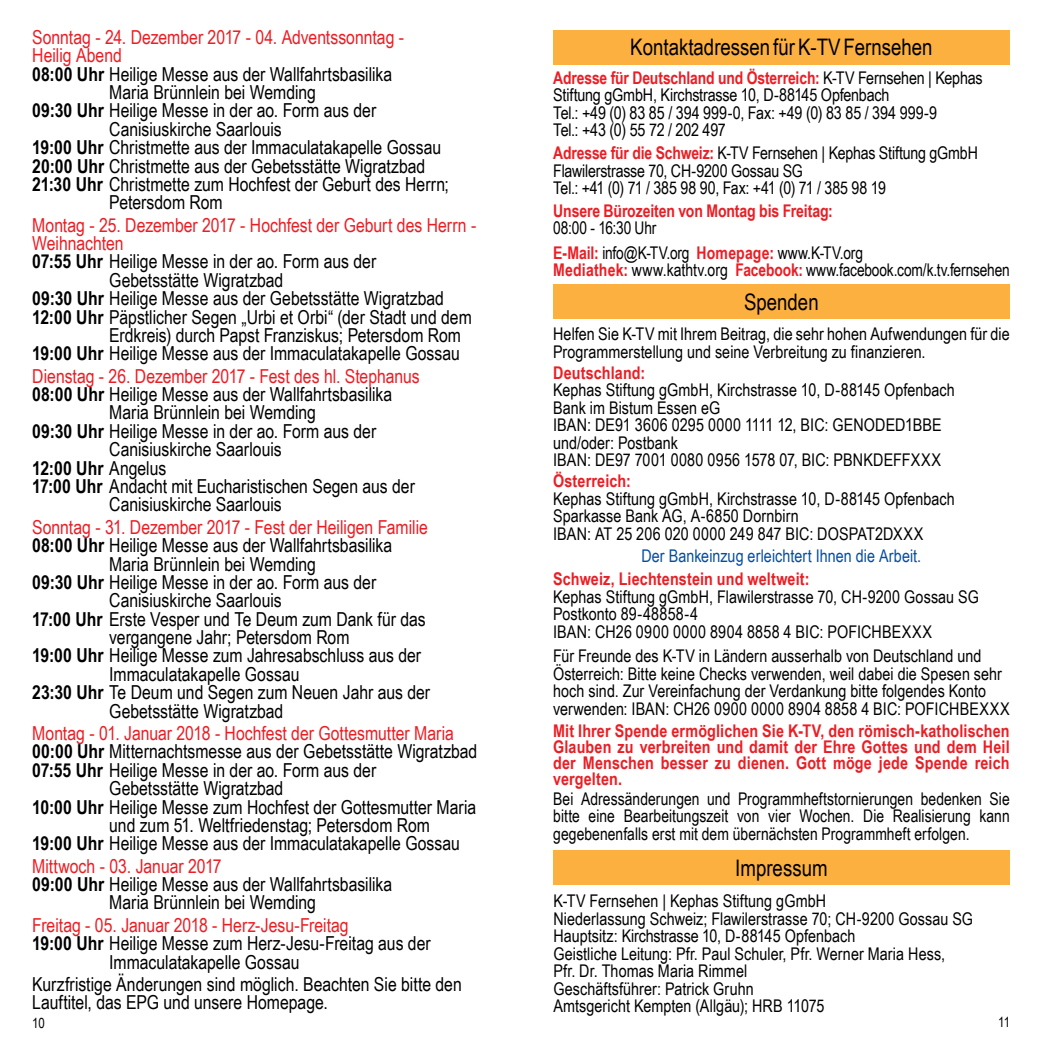
<style>
.page{position:relative;width:1042px;height:1042px;background:#fff}
.page>*{position:absolute;margin:0;border:0;box-sizing:border-box;transform-origin:0 0}
.t1{font:22.75px "Arial Narrow";color:#000}
.t2{font:19.25px/18.4px "Arial Narrow";color:#000}
.t3{font:19.25px "Arial Narrow";color:#ed1d24}
.t4{font:700 19.25px "Arial Narrow";color:#000}
.t5{font:17.5px/17.5px "Arial Narrow";color:#000}
.t6{font:700 17.5px/15.8px "Arial Narrow";letter-spacing:.005em;color:#ed1d24;text-align:justify}
.t7{font:17.5px/24.5px "Arial Narrow";color:#000;scale:.96 1}
.t8{font:17.5px "Arial Narrow";color:#034ea2}
.t9{font:14px "Arial Narrow";color:#000}
.s1{font-weight:700}
.s2{font-weight:400}
.s3{font-weight:700;color:#ed1d24}
</style>
<div class="page">
<div style="left:553px;top:850px;width:456px;height:35px;background:#fbb040"></div>
<div style="left:553px;top:284px;width:456px;height:35px;background:#fbb040"></div>
<div style="left:553px;top:30px;width:456px;height:34px;background:#fbb040"></div>
<p class="t3" style="left:32px;top:23px;width:373px">Sonntag - 24. Dezember 2017 - 04. Adventssonntag -</p>
<p class="t3" style="left:32px;top:41px;width:91px">Heilig Abend</p>
<p class="t2" style="left:32px;top:64px;width:361px"><span class="s1">08:00 Uhr</span> Heilige Messe aus der Wallfahrtsbasilika</p>
<p class="t2" style="left:109px;top:82px;width:208px">Maria Brünnlein bei Wemding</p>
<p class="t2" style="left:32px;top:101px;width:345px"><span class="s1">09:30 Uhr</span> Heilige Messe in der ao. Form aus der</p>
<p class="t2" style="left:109px;top:119px;width:174px">Canisiuskirche Saarlouis</p>
<p class="t2" style="left:32px;top:137px;width:410px"><span class="s1">19:00 Uhr</span> Christmette aus der Immaculatakapelle Gossau</p>
<p class="t2" style="left:32px;top:156px;width:394px"><span class="s1">20:00 Uhr</span> Christmette aus der Gebetsstätte Wigratzbad</p>
<p class="t2" style="left:32px;top:174px;width:418px"><span class="s1">21:30 Uhr</span> Christmette zum Hochfest der Geburt des Herrn;</p>
<p class="t2" style="left:109px;top:193px;width:115px">Petersdom Rom</p>
<p class="t3" style="left:32px;top:211px;width:445px">Montag - 25. Dezember 2017 - Hochfest der Geburt des Herrn -</p>
<p class="t3" style="left:32px;top:229px;width:93px">Weihnachten</p>
<p class="t2" style="left:32px;top:252px;width:345px"><span class="s1">07:55 Uhr</span> Heilige Messe in der ao. Form aus der</p>
<p class="t2" style="left:109px;top:270px;width:176px">Gebetsstätte Wigratzbad</p>
<p class="t2" style="left:32px;top:288px;width:413px"><span class="s1">09:30 Uhr</span> Heilige Messe aus der Gebetsstätte Wigratzbad</p>
<p class="t2" style="left:32px;top:307px;width:441px"><span class="s1">12:00 Uhr</span> Päpstlicher Segen „Urbi et Orbi“ (der Stadt und dem</p>
<p class="t2" style="left:109px;top:325px;width:353px">Erdkreis) durch Papst Franziskus; Petersdom Rom</p>
<p class="t2" style="left:32px;top:344px;width:429px"><span class="s1">19:00 Uhr</span> Heilige Messe aus der Immaculatakapelle Gossau</p>
<p class="t3" style="left:32px;top:362px;width:389px">Dienstag - 26. Dezember 2017 - Fest des hl. Stephanus</p>
<p class="t2" style="left:32px;top:384px;width:361px"><span class="s1">08:00 Uhr</span> Heilige Messe aus der Wallfahrtsbasilika</p>
<p class="t2" style="left:109px;top:403px;width:208px">Maria Brünnlein bei Wemding</p>
<p class="t2" style="left:32px;top:421px;width:345px"><span class="s1">09:30 Uhr</span> Heilige Messe in der ao. Form aus der</p>
<p class="t2" style="left:109px;top:439px;width:174px">Canisiuskirche Saarlouis</p>
<p class="t4" style="left:32px;top:453px;width:136px">12:00 Uhr <span class="s2">Angelus</span></p>
<p class="t2" style="left:32px;top:476px;width:384px"><span class="s1">17:00 Uhr</span> Andacht mit Eucharistischen Segen aus der</p>
<p class="t2" style="left:109px;top:495px;width:174px">Canisiuskirche Saarlouis</p>
<p class="t3" style="left:32px;top:513px;width:397px">Sonntag - 31. Dezember 2017 - Fest der Heiligen Familie</p>
<p class="t2" style="left:32px;top:535px;width:361px"><span class="s1">08:00 Uhr</span> Heilige Messe aus der Wallfahrtsbasilika</p>
<p class="t2" style="left:109px;top:554px;width:208px">Maria Brünnlein bei Wemding</p>
<p class="t2" style="left:32px;top:572px;width:345px"><span class="s1">09:30 Uhr</span> Heilige Messe in der ao. Form aus der</p>
<p class="t2" style="left:109px;top:591px;width:174px">Canisiuskirche Saarlouis</p>
<p class="t2" style="left:32px;top:609px;width:395px"><span class="s1">17:00 Uhr</span> Erste Vesper und Te Deum zum Dank für das</p>
<p class="t2" style="left:109px;top:627px;width:242px">vergangene Jahr; Petersdom Rom</p>
<p class="t2" style="left:32px;top:646px;width:390px"><span class="s1">19:00 Uhr</span> Heilige Messe zum Jahresabschluss aus der</p>
<p class="t2" style="left:109px;top:664px;width:192px">Immaculatakapelle Gossau</p>
<p class="t2" style="left:32px;top:682px;width:399px"><span class="s1">23:30 Uhr</span> Te Deum und Segen zum Neuen Jahr aus der</p>
<p class="t2" style="left:109px;top:701px;width:176px">Gebetsstätte Wigratzbad</p>
<p class="t3" style="left:32px;top:719px;width:423px">Montag - 01. Januar 2018 - Hochfest der Gottesmutter Maria</p>
<p class="t2" style="left:32px;top:742px;width:447px"><span class="s1">00:00 Uhr</span> Mitternachtsmesse aus der Gebetsstätte Wigratzbad</p>
<p class="t2" style="left:32px;top:760px;width:345px"><span class="s1">07:55 Uhr</span> Heilige Messe in der ao. Form aus der</p>
<p class="t2" style="left:109px;top:778px;width:176px">Gebetsstätte Wigratzbad</p>
<p class="t2" style="left:32px;top:797px;width:445px"><span class="s1">10:00 Uhr</span> Heilige Messe zum Hochfest der Gottesmutter Maria</p>
<p class="t2" style="left:109px;top:815px;width:322px">und zum 51. Weltfriedenstag; Petersdom Rom</p>
<p class="t2" style="left:32px;top:833px;width:429px"><span class="s1">19:00 Uhr</span> Heilige Messe aus der Immaculatakapelle Gossau</p>
<p class="t3" style="left:32px;top:852px;width:191px">Mittwoch - 03. Januar 2017</p>
<p class="t2" style="left:32px;top:874px;width:361px"><span class="s1">09:00 Uhr</span> Heilige Messe aus der Wallfahrtsbasilika</p>
<p class="t2" style="left:109px;top:893px;width:208px">Maria Brünnlein bei Wemding</p>
<p class="t3" style="left:32px;top:911px;width:318px">Freitag - 05. Januar 2018 - Herz-Jesu-Freitag</p>
<p class="t2" style="left:32px;top:933px;width:400px"><span class="s1">19:00 Uhr</span> Heilige Messe zum Herz-Jesu-Freitag aus der</p>
<p class="t2" style="left:109px;top:952px;width:192px">Immaculatakapelle Gossau</p>
<p class="t2" style="left:32px;top:974px;width:431px">Kurzfristige Änderungen sind möglich. Beachten Sie bitte den<br>Lauftitel, das EPG und unsere Homepage.</p>
<h1 class="t1" style="left:630px;top:31px;width:304px">Kontaktadressen für K-TV Fernsehen</h1>
<p class="t5" style="left:553px;top:68px;width:431px"><span class="s3">Adresse für Deutschland und Österreich:</span> K-TV Fernsehen | Kephas Stiftung gGmbH, Kirchstrasse 10, D-88145 Opfenbach<br>Tel.: +49 (0) 83 85 / 394 999-0, Fax: +49 (0) 83 85 / 394 999-9<br>Tel.: +43 (0) 55 72 / 202 497</p>
<p class="t5" style="left:553px;top:144px;width:426px"><span class="s3">Adresse für die Schweiz:</span> K-TV Fernsehen | Kephas Stiftung gGmbH<br>Flawilerstrasse 70, CH-9200 Gossau SG<br>Tel.: +41 (0) 71 / 385 98 90, Fax: +41 (0) 71 / 385 98 19</p>
<p class="t6" style="left:553px;top:202px;width:281px">Unsere Bürozeiten von Montag bis Freitag:</p>
<p class="t7" style="left:553px;top:215px;width:324px">08:00 - 16:30 Uhr<br><span class="s3">E-Mail:</span> info@K-TV.org <span class="s3">Homepage:</span> www.K-TV.org</p>
<p class="t5" style="left:553px;top:261px;width:458px"><span class="s3">Mediathek:</span> www.kathtv.org <span class="s3">Facebook:</span> www.facebook.com/k.tv.fernsehen</p>
<h1 class="t1" style="left:744px;top:285px;width:76px">Spenden</h1>
<p class="t5" style="left:553px;top:324px;width:458px">Helfen Sie K-TV mit Ihrem Beitrag, die sehr hohen Aufwendungen für die<br>Programmerstellung und seine Verbreitung zu finanzieren.</p>
<p class="t6" style="left:553px;top:364px;width:94px">Deutschland:</p>
<p class="t5" style="left:553px;top:380px;width:403px">Kephas Stiftung gGmbH, Kirchstrasse 10, D-88145 Opfenbach Bank im Bistum Essen eG<br>IBAN: DE91 3606 0295 0000 1111 12, BIC: GENODED1BBE und/oder: Postbank<br>IBAN: DE97 7001 0080 0956 1578 07, BIC: PBNKDEFFXXX</p>
<p class="t6" style="left:553px;top:472px;width:79px">Österreich:</p>
<p class="t5" style="left:553px;top:489px;width:403px">Kephas Stiftung gGmbH, Kirchstrasse 10, D-88145 Opfenbach<br>Sparkasse Bank AG, A-6850 Dornbirn<br>IBAN: AT 25 206 020 0000 249 847 BIC: DOSPAT2DXXX</p>
<p class="t8" style="left:641px;top:543px;width:281px">Der Bankeinzug erleichtert Ihnen die Arbeit.</p>
<p class="t6" style="left:553px;top:570px;width:258px">Schweiz, Liechtenstein und weltweit:</p>
<p class="t5" style="left:553px;top:587px;width:427px">Kephas Stiftung gGmbH, Flawilerstrasse 70, CH-9200 Gossau SG<br>Postkonto 89-48858-4<br>IBAN: CH26 0900 0000 8904 8858 4 BIC: POFICHBEXXX</p>
<p class="t5" style="left:553px;top:646px;width:458px">Für Freunde des K-TV in Ländern ausserhalb von Deutschland und Österreich: Bitte keine Checks verwenden, weil dabei die Spesen sehr hoch sind. Zur Vereinfachung der Verdankung bitte folgendes Konto verwenden: IBAN: CH26 0900 0000 8904 8858 4 BIC: POFICHBEXXX</p>
<p class="t6" style="left:553px;top:722px;width:458px">Mit Ihrer Spende ermöglichen Sie K-TV, den römisch-katholischen Glauben zu verbreiten und damit der Ehre Gottes und dem Heil der Menschen besser zu dienen. Gott möge jede Spende reich vergelten.</p>
<p class="t5" style="left:553px;top:789px;width:458px;text-align:justify">Bei Adressänderungen und Programmheftstornierungen bedenken Sie bitte eine Bearbeitungszeit von vier Wochen. Die Realisierung kann gegebenenfalls erst mit dem übernächsten Programmheft erfolgen.</p>
<h1 class="t1" style="left:735px;top:851px;width:94px">Impressum</h1>
<p class="t5" style="left:553px;top:891px;width:421px">K-TV Fernsehen | Kephas Stiftung gGmbH<br>Niederlassung Schweiz; Flawilerstrasse 70; CH-9200 Gossau SG Hauptsitz: Kirchstrasse 10, D-88145 Opfenbach<br>Geistliche Leitung: Pfr. Paul Schuler, Pfr. Werner Maria Hess,<br>Pfr. Dr. Thomas Maria Rimmel<br>Geschäftsführer: Patrick Gruhn<br>Amtsgericht Kempten (Allgäu); HRB 11075</p>
<p class="t9" style="left:32px;top:1013px;width:14px">10</p>
<p class="t9" style="left:998px;top:1012px;width:13px">11</p>
</div>
